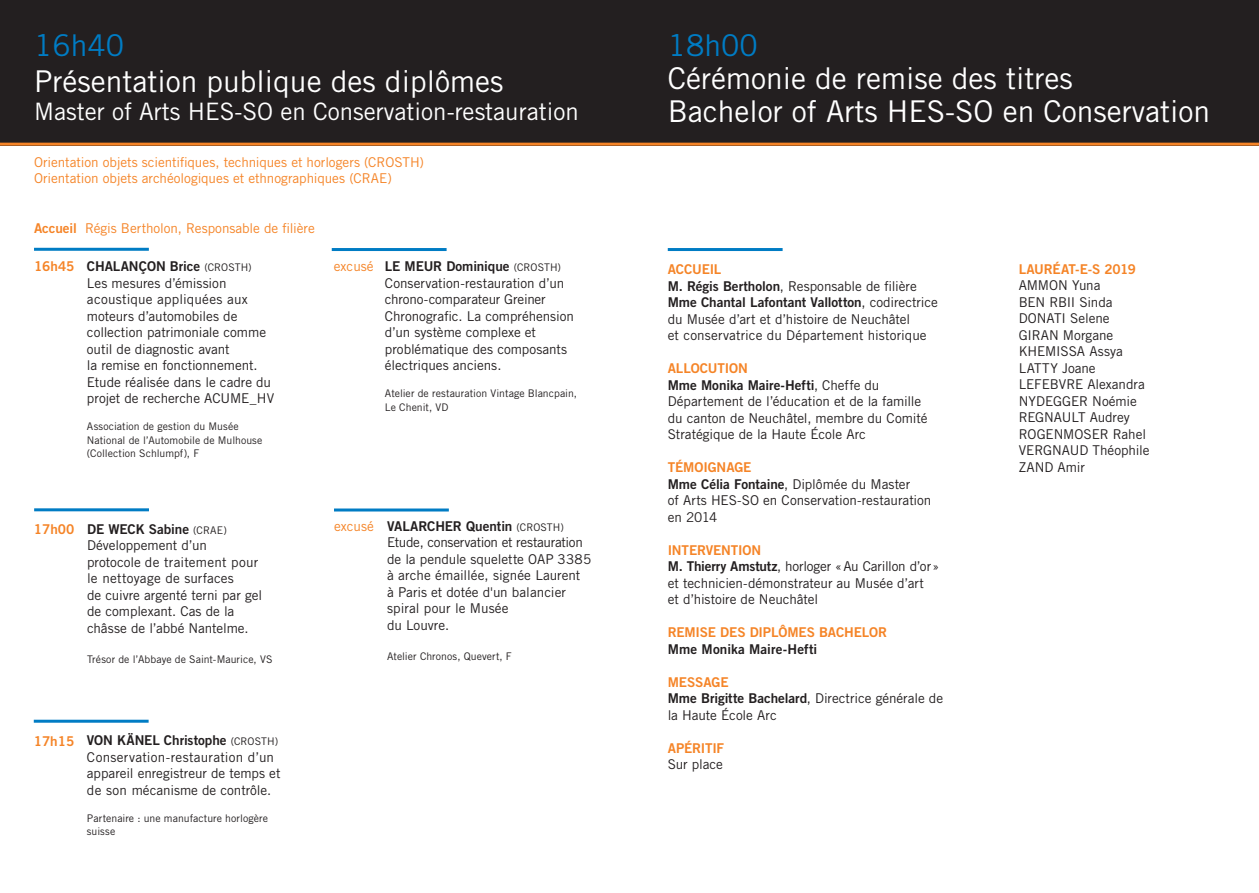
<style>
.page{position:relative;width:1259px;height:893px;background:#fff}
.page>*{position:absolute;margin:0;border:0;box-sizing:border-box;transform-origin:0 0}
.t1{font:30px/33px "Trade Gothic LT Std";color:#fff}
.t2{font:30px "Trade Gothic LT Std";color:#007cc4}
.t3{font:24px "Trade Gothic LT Std";color:#fff}
.t4{font:13.5px/16.5px "Trade Gothic LT Std";letter-spacing:-.005em;color:#231f20}
.t5{font:13.5px/16.5px "Trade Gothic LT Std Bd 2";letter-spacing:-.005em;color:#231f20}
.t6{font:13.5px/16.5px "Trade Gothic LT Std";letter-spacing:-.005em;color:#f58427}
.t7{font:13.5px "Trade Gothic LT Std Bd 2";letter-spacing:-.01em;color:#f58427}
.t8{font:10.5px/13.5px "Trade Gothic LT Std";letter-spacing:.005em;color:#231f20}
.s1{font-family:"Trade Gothic LT Std Bd 2"}
.s2{font-family:"Trade Gothic LT Std";font-size:10.5px}
.s3{font-family:"Trade Gothic LT Std"}
.s4{color:#f58427}
</style>
<div class="page">
<div style="left:0;top:0;width:1259px;height:146px;background:#231f20"></div>
<hr style="left:34px;top:248px;width:115px;height:3px;background:#007cc4">
<hr style="left:34px;top:508px;width:115px;height:3px;background:#007cc4">
<hr style="left:668px;top:248px;width:114px;height:3px;background:#007cc4">
<hr style="left:34px;top:720px;width:115px;height:3px;background:#007cc4">
<hr style="left:332px;top:248px;width:114px;height:3px;background:#007cc4">
<hr style="left:334px;top:508px;width:115px;height:3px;background:#007cc4">
<hr style="left:0;top:143px;width:1259px;height:3px;background:#f58427">
<h1 class="t2" style="left:34px;top:27px;width:91px">16h40</h1>
<h1 class="t1" style="left:34px;top:64px;width:471px">Présentation publique des diplômes</h1>
<h2 class="t3" style="left:34px;top:97px;width:546px">Master of Arts HES-SO en Conservation-restauration</h2>
<p class="t6" style="left:34px;top:154px;width:391px">Orientation objets scientifiques, techniques et horlogers (CROSTH)<br>Orientation objets archéologiques et ethnographiques (CRAE)</p>
<p class="t6" style="left:34px;top:220px;width:282px"><span class="s1">Accueil</span> Régis Bertholon, Responsable de filière</p>
<p class="t7" style="left:34px;top:258px;width:42px">16h45</p>
<p class="t6" style="left:334px;top:258px;width:41px">excusé</p>
<p class="t5" style="left:87px;top:258px;width:166px">CHALANÇON Brice <span class="s2">(CROSTH)</span></p>
<p class="t4" style="left:87px;top:275px;width:189px">Les mesures d’émission acoustique appliquées aux moteurs d’automobiles de collection patrimoniale comme outil de diagnostic avant<br>la remise en fonctionnement.<br>Etude réalisée dans le cadre du projet de recherche ACUME_HV</p>
<p class="t8" style="left:87px;top:420px;width:177px">Association de gestion du Musée<br>National de l’Automobile de Mulhouse (Collection Schlumpf), F</p>
<p class="t5" style="left:385px;top:258px;width:178px">LE MEUR Dominique <span class="s2">(CROSTH)</span></p>
<p class="t4" style="left:385px;top:275px;width:191px">Conservation-restauration d’un chrono-comparateur Greiner<br>Chronografic. La compréhension d’un système complexe et problématique des composants électriques anciens.</p>
<p class="t8" style="left:385px;top:387px;width:193px">Atelier de restauration Vintage Blancpain,<br>Le Chenit, VD</p>
<p class="t7" style="left:34px;top:521px;width:42px">17h00</p>
<p class="t5" style="left:87px;top:521px;width:141px">DE WECK Sabine <span class="s2">(CRAE)</span></p>
<p class="t4" style="left:87px;top:537px;width:176px">Développement d’un protocole de traitement pour le nettoyage de surfaces<br>de cuivre argenté terni par gel de complexant. Cas de la châsse de l’abbé Nantelme.</p>
<p class="t8" style="left:87px;top:652px;width:187px">Trésor de l’Abbaye de Saint-Maurice, VS</p>
<p class="t6" style="left:334px;top:518px;width:41px">excusé</p>
<p class="t5" style="left:387px;top:518px;width:178px">VALARCHER Quentin <span class="s2">(CROSTH)</span></p>
<p class="t4" style="left:387px;top:534px;width:206px">Etude, conservation et restauration de la pendule squelette OAP 3385 à arche émaillée, signée Laurent<br>à Paris et dotée d'un balancier spiral pour le Musée<br>du Louvre.</p>
<p class="t8" style="left:387px;top:649px;width:126px">Atelier Chronos, Quevert, F</p>
<p class="t7" style="left:34px;top:732px;width:42px">17h15</p>
<p class="t5" style="left:87px;top:732px;width:193px">VON KÄNEL Christophe <span class="s2">(CROSTH)</span></p>
<p class="t4" style="left:87px;top:749px;width:195px">Conservation-restauration d’un appareil enregistreur de temps et de son mécanisme de contrôle.</p>
<p class="t8" style="left:87px;top:811px;width:183px">Partenaire : une manufacture horlogère suisse</p>
<h1 class="t2" style="left:668px;top:27px;width:91px">18h00</h1>
<h1 class="t1" style="left:668px;top:61px;width:544px">Cérémonie de remise des titres<br>Bachelor of Arts HES-SO en Conservation</h1>
<p class="t7" style="left:668px;top:261px;width:55px">ACCUEIL</p>
<p class="t4" style="left:668px;top:277px;width:250px"><span class="s1">M. Régis Bertholon</span>, Responsable de filière</p>
<p class="t5" style="left:668px;top:294px;width:272px">Mme Chantal Lafontant Vallotton<span class="s3">, codirectrice</span></p>
<p class="t4" style="left:668px;top:310px;width:260px">du Musée d’art et d’histoire de Neuchâtel<br>et conservatrice du Département historique</p>
<p class="t5" style="left:668px;top:360px;width:213px"><span class="s4">ALLOCUTION<br></span>Mme Monika Maire-Hefti<span class="s3">, Cheffe du</span></p>
<p class="t4" style="left:668px;top:393px;width:261px">Département de l’éducation et de la famille du canton de Neuchâtel, membre du Comité<br>Stratégique de la Haute École Arc</p>
<p class="t7" style="left:668px;top:459px;width:85px">TÉMOIGNAGE</p>
<p class="t4" style="left:668px;top:475px;width:265px"><span class="s1">Mme Célia Fontaine</span>, Diplômée du Master<br>of Arts HES-SO en Conservation-restauration en 2014</p>
<p class="t7" style="left:668px;top:541px;width:95px">INTERVENTION</p>
<p class="t4" style="left:668px;top:558px;width:273px"><span class="s1">M. Thierry Amstutz</span>, horloger «Au Carillon d’or» et technicien-démonstrateur au Musée d’art<br>et d’histoire de Neuchâtel</p>
<p class="t7" style="left:668px;top:624px;width:221px">REMISE DES DIPLÔMES BACHELOR</p>
<p class="t5" style="left:668px;top:640px;width:151px">Mme Monika Maire-Hefti</p>
<p class="t7" style="left:668px;top:673px;width:62px">MESSAGE</p>
<p class="t4" style="left:668px;top:690px;width:277px"><span class="s1">Mme Brigitte Bachelard</span>, Directrice générale de la Haute École Arc</p>
<p class="t7" style="left:668px;top:739px;width:58px">APÉRITIF</p>
<p class="t4" style="left:668px;top:756px;width:57px">Sur place</p>
<p class="t7" style="left:1018px;top:261px;width:119px">LAURÉAT-E-S 2019</p>
<p class="t4" style="left:1018px;top:277px;width:132px">AMMON Yuna<br>BEN RBII Sinda<br>DONATI Selene<br>GIRAN Morgane<br>KHEMISSA Assya<br>LATTY Joane<br>LEFEBVRE Alexandra<br>NYDEGGER Noémie<br>REGNAULT Audrey<br>ROGENMOSER Rahel<br>VERGNAUD Théophile<br>ZAND Amir</p>
</div>
